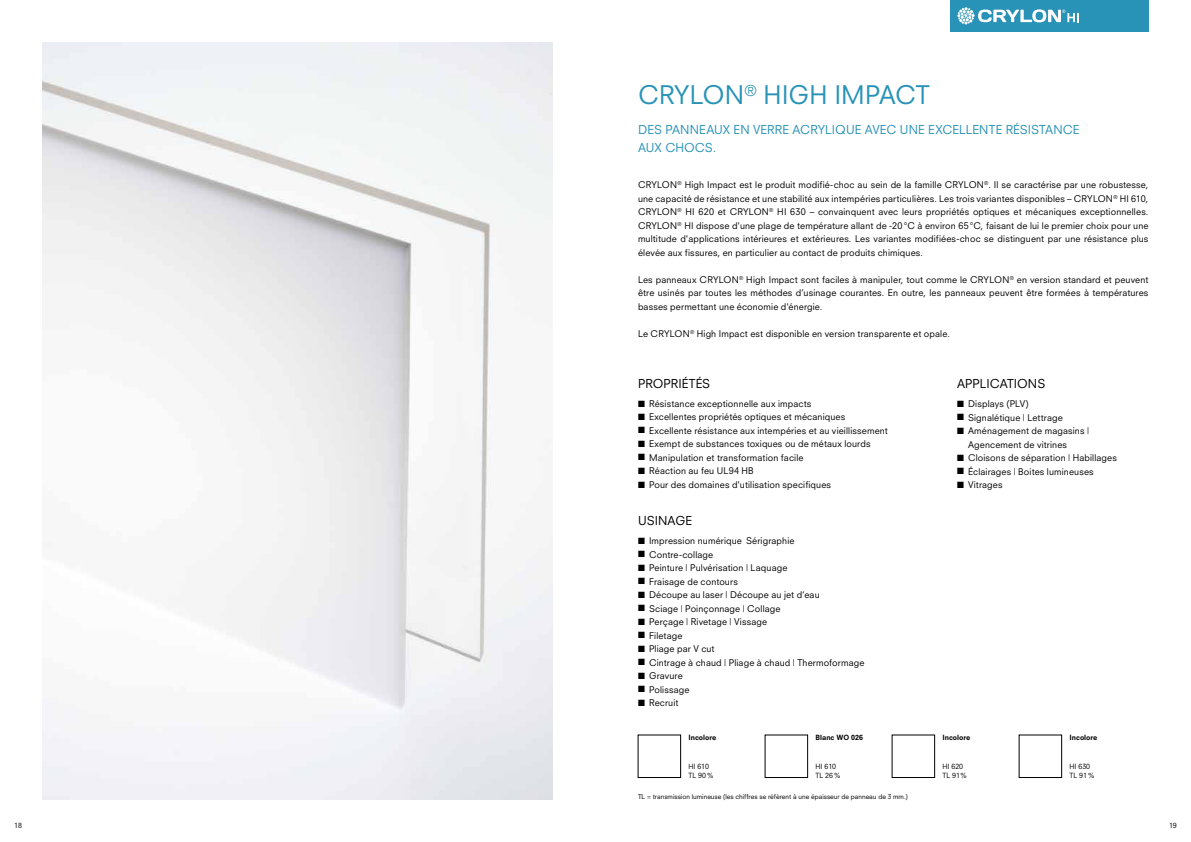
<style>
.page{position:relative;width:1191px;height:842px;background:#fff}
.page>*{position:absolute;margin:0;border:0;box-sizing:border-box;transform-origin:0 0}
.t1{font:25px "Neuzeit SLT Std";color:#2993b7}
.t2{font:12px/18px "Neuzeit SLT Std";letter-spacing:.005em;color:#2993b7}
.t3{font:12px "Neuzeit SLT Std";letter-spacing:.005em;color:#000}
.t4{font:9px/13.5px "Neuzeit SLT Std";letter-spacing:.015em;color:#000;text-align:justify}
.t5{font:7px/8.4px "Neuzeit SLT Std";color:#000}
.t6{font:800 7px "Neuzeit SLT Std";color:#000}
.t7{font:6.5px "Neuzeit SLT Std";color:#000}
</style>
<div class="page">
<div style="left:950px;top:0;width:198px;height:31px;background:#2993b7"></div>
<svg style="left:957px;top:7px;width:121px;height:18px"></svg>
<img style="left:43px;top:43px;width:510px;height:756px">
<h1 class="t1" style="left:638px;top:79px;width:293px">CRYLON<sup>®</sup> HIGH IMPACT</h1>
<h2 class="t2" style="left:638px;top:120px;width:443px">DES PANNEAUX EN VERRE ACRYLIQUE AVEC UNE EXCELLENTE RÉSISTANCE<br>AUX CHOCS.</h2>
<p class="t4" style="left:638px;top:178px;width:512px">CRYLON<sup>®</sup> High Impact est le produit modifié-choc au sein de la famille CRYLON<sup>®</sup>. Il se caractérise par une robustesse, une capacité de résistance et une stabilité aux intempéries particulières. Les trois variantes disponibles – CRYLON<sup>®</sup> HI 610, CRYLON<sup>®</sup> HI 620 et CRYLON<sup>®</sup> HI 630 – convainquent avec leurs propriétés optiques et mécaniques exceptionnelles.<br>CRYLON<sup>®</sup> HI dispose d'une plage de température allant de -20°C à environ 65°C, faisant de lui le premier choix pour une multitude d'applications intérieures et extérieures. Les variantes modifiées-choc se distinguent par une résistance plus élevée aux fissures, en particulier au contact de produits chimiques.</p>
<p class="t4" style="left:638px;top:273px;width:512px">Les panneaux CRYLON<sup>®</sup> High Impact sont faciles à manipuler, tout comme le CRYLON<sup>®</sup> en version standard et peuvent être usinés par toutes les méthodes d’usinage courantes. En outre, les panneaux peuvent être formées à températures basses permettant une économie d'énergie.</p>
<p class="t4" style="left:638px;top:327px;width:313px">Le CRYLON<sup>®</sup> High Impact est disponible en version transparente et opale.</p>
<h2 class="t3" style="left:638px;top:376px;width:74px">PROPRIÉTÉS</h2>
<p class="t4" style="left:638px;top:397px;width:175px">■ Résistance exceptionnelle aux impacts</p>
<p class="t4" style="left:638px;top:410px;width:209px">■ Excellentes propriétés optiques et mécaniques</p>
<p class="t4" style="left:638px;top:424px;width:251px">■ Excellente résistance aux intempéries et au vieillissement</p>
<p class="t4" style="left:638px;top:437px;width:234px">■ Exempt de substances toxiques ou de métaux lourds</p>
<p class="t4" style="left:638px;top:451px;width:167px">■ Manipulation et transformation facile</p>
<p class="t4" style="left:638px;top:464px;width:117px">■ Réaction au feu UL94 HB</p>
<p class="t4" style="left:638px;top:478px;width:194px">■ Pour des domaines d'utilisation specifiques</p>
<h2 class="t3" style="left:638px;top:513px;width:56px">USINAGE</h2>
<p class="t4" style="left:638px;top:534px;width:158px">■ Impression numérique Sérigraphie</p>
<p class="t4" style="left:638px;top:547px;width:77px">■ Contre-collage</p>
<p class="t4" style="left:638px;top:561px;width:151px">■ Peinture | Pulvérisation | Laquage</p>
<p class="t4" style="left:638px;top:574px;width:101px">■ Fraisage de contours</p>
<p class="t4" style="left:638px;top:588px;width:183px">■ Découpe au laser | Découpe au jet d‘eau</p>
<p class="t4" style="left:638px;top:601px;width:144px">■ Sciage | Poinçonnage | Collage</p>
<p class="t4" style="left:638px;top:615px;width:131px">■ Perçage | Rivetage | Vissage</p>
<p class="t4" style="left:638px;top:628px;width:46px">■ Filetage</p>
<p class="t4" style="left:638px;top:642px;width:78px">■ Pliage par V cut</p>
<p class="t4" style="left:638px;top:655px;width:228px">■ Cintrage à chaud | Pliage à chaud | Thermoformage</p>
<p class="t4" style="left:638px;top:669px;width:46px">■ Gravure</p>
<p class="t4" style="left:638px;top:682px;width:53px">■ Polissage</p>
<p class="t4" style="left:638px;top:696px;width:42px">■ Recruit</p>
<p class="t6" style="left:688px;top:733px;width:29px">Incolore</p>
<p class="t5" style="left:688px;top:762px;width:27px">HI 610<br>TL 90%</p>
<p class="t6" style="left:815px;top:733px;width:49px">Blanc WO 026</p>
<p class="t5" style="left:815px;top:762px;width:27px">HI 610<br>TL 26%</p>
<p class="t7" style="left:638px;top:793px;width:271px">TL = transmission lumineuse (les chiffres se réfèrent à une épaisseur de panneau de 3 mm.)</p>
<h2 class="t3" style="left:957px;top:376px;width:90px">APPLICATIONS</h2>
<p class="t4" style="left:957px;top:397px;width:73px">■ Displays (PLV)</p>
<p class="t4" style="left:957px;top:411px;width:107px">■ Signalétique | Lettrage</p>
<p class="t4" style="left:968px;top:424px;width:123px;text-indent:-11px">■ Aménagement de magasins |<br>Agencement de vitrines</p>
<p class="t4" style="left:957px;top:451px;width:161px">■ Cloisons de séparation | Habillages</p>
<p class="t4" style="left:957px;top:465px;width:138px">■ Éclairages | Boites lumineuses</p>
<p class="t4" style="left:957px;top:478px;width:47px">■ Vitrages</p>
<p class="t6" style="left:942px;top:733px;width:29px">Incolore</p>
<p class="t5" style="left:942px;top:762px;width:26px">HI 620<br>TL 91%</p>
<p class="t6" style="left:1069px;top:733px;width:29px">Incolore</p>
<p class="t5" style="left:1069px;top:762px;width:27px">HI 630<br>TL 91%</p>
<p class="t5" style="left:14px;top:821px;width:9px">18</p>
<p class="t5" style="left:1169px;top:821px;width:9px">19</p>
</div>
